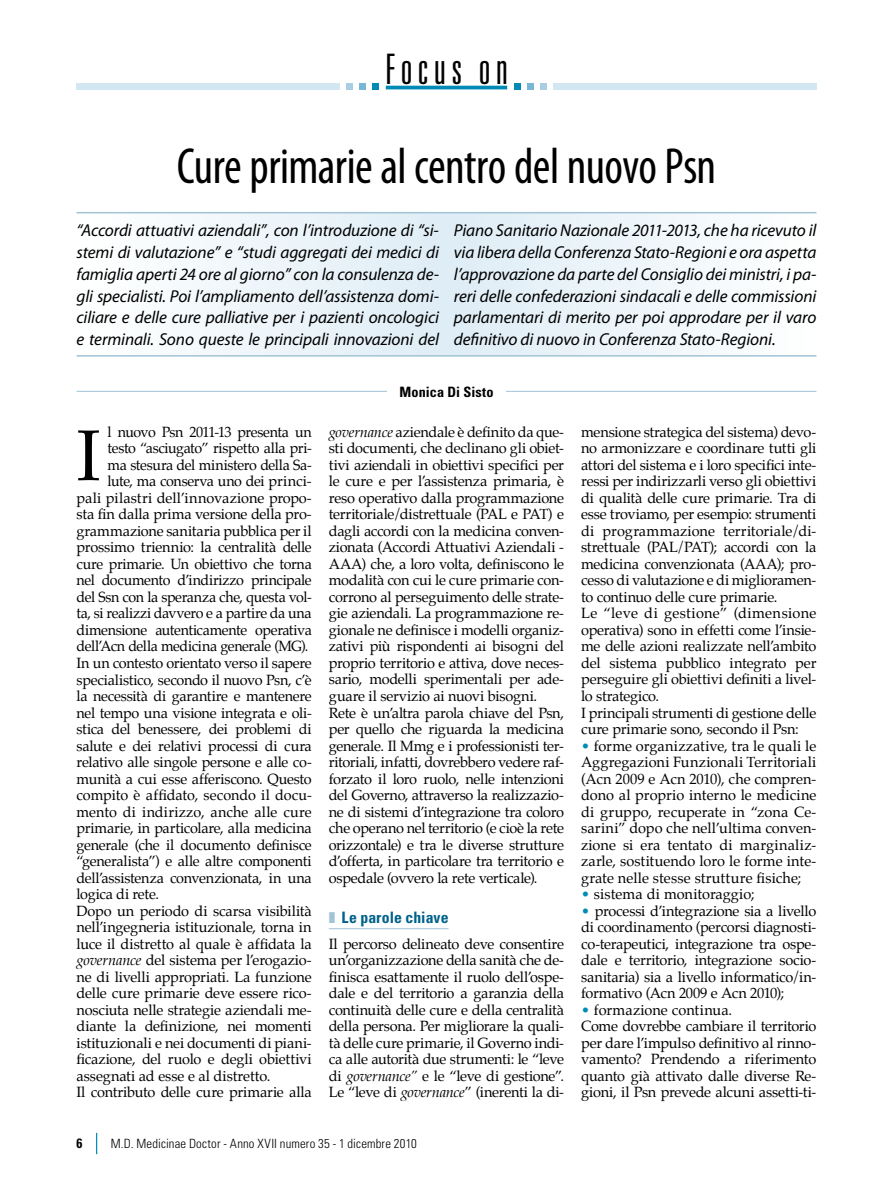
<style>
.page{position:relative;width:893px;height:1191px;background:#fff}
.page>*{position:absolute;margin:0;border:0;box-sizing:border-box;transform-origin:0 0}
.t1{font:72px "Palatino";color:#000}
.t2{font:condensed 51px "Myriad Pro";letter-spacing:-.01em;color:#000;scale:.95 1}
.t3{font:300 ultra-condensed 42px "Univers";color:#000}
.t4{font:italic 17.25px/21.8px "Myriad Pro";letter-spacing:-.01em;color:#000;text-align:justify}
.t5{font:700 condensed 15.75px "Univers";letter-spacing:.005em;color:#00618a}
.t6{font:14.55px/16.5px "Palatino";letter-spacing:-.015em;color:#000}
.t7{font:14.55px "Palatino";letter-spacing:.015em;color:#000}
.t8{font:14.55px "Palatino";letter-spacing:-.035em;color:#000}
.t9{font:700 condensed 14.25px "Univers";letter-spacing:.01em;color:#000}
.t10{font:700 condensed 13.5px "Univers";color:#000}
.t11{font:300 condensed 12.75px "Univers";letter-spacing:.015em;color:#000}
.s1{font-style:italic}
.s2{color:#a1c3d5}
.s3{color:#008ab5}
</style>
<div class="page">
<hr style="left:386px;top:86px;width:121px;height:3px;background:#008ab5">
<svg style="left:372px;top:83px;width:6px;height:6px"></svg>
<div style="left:359px;top:83px;width:7px;height:6px;background:#77b7d5"></div>
<svg style="left:347px;top:83px;width:6px;height:6px"></svg>
<div style="left:77px;top:83px;width:263px;height:6px;background:#d3e7f2"></div>
<svg style="left:540px;top:83px;width:6px;height:6px"></svg>
<div style="left:527px;top:83px;width:7px;height:6px;background:#77b7d5"></div>
<div style="left:514px;top:83px;width:7px;height:6px;background:#008ab5"></div>
<div style="left:553px;top:83px;width:263px;height:6px;background:#d3e7f2"></div>
<svg style="left:96px;top:1132px;width:1px;height:22px"></svg>
<hr style="left:329px;top:928px;width:120px;height:1px;background:#a1c3d5">
<svg style="left:77px;top:213px;width:739px;height:142px"></svg>
<hr style="left:77px;top:212px;width:739px;height:1px;background:#a1c3d5">
<hr style="left:77px;top:355px;width:739px;height:1px;background:#a1c3d5">
<hr style="left:77px;top:391px;width:310px;height:1px;background:#a1c3d5">
<hr style="left:506px;top:391px;width:310px;height:1px;background:#a1c3d5">
<h3 class="t3" style="left:385px;top:47px;width:124px">Focus on</h3>
<h2 class="t2" style="left:177px;top:135px;width:569px">Cure primarie al centro del nuovo Psn</h2>
<p class="t4" style="left:77px;top:219px;width:364px">“Accordi attuativi aziendali”, con l’introduzione di “si&shy;stemi di valutazione” e “studi aggregati dei medici di famiglia aperti 24 ore al giorno” con la consulenza de&shy;gli specialisti. Poi l’ampliamento dell’assistenza domi&shy;ciliare e delle cure palliative per i pazienti oncologici e terminali. Sono queste le principali innovazioni del</p>
<p class="t4" style="left:454px;top:219px;width:364px">Piano Sanitario Nazionale 2011-2013, che ha ricevuto il via libera della Conferenza Stato-Regioni e ora aspetta l’approvazione da parte del Consiglio dei ministri, i pa&shy;reri delle confederazioni sindacali e delle commissioni parlamentari di merito per poi approdare per il varo definitivo di nuovo in Conferenza Stato-Regioni.</p>
<p class="t9" style="left:399px;top:383px;width:96px">Monica Di Sisto</p>
<p class="t8" style="left:108px;top:422px;width:206px">l nuovo Psn 2011-13 presenta un</p>
<p class="t6" style="left:108px;top:441px;width:206px">testo “asciugato” rispetto alla pri-</p>
<p class="t6" style="left:108px;top:458px;width:206px">ma stesura del ministero della Sa-</p>
<p class="t6" style="left:108px;top:474px;width:206px">lute, ma conserva uno dei princi-</p>
<p class="t6" style="left:77px;top:491px;width:237px">pali pilastri dell’innovazione propo-</p>
<p class="t6" style="left:77px;top:507px;width:237px">sta fin dalla prima versione della pro-</p>
<p class="t6" style="left:77px;top:524px;width:237px">grammazione sanitaria pubblica per il</p>
<p class="t6" style="left:77px;top:540px;width:237px">prossimo triennio: la centralità delle</p>
<p class="t6" style="left:77px;top:557px;width:237px">cure primarie. Un obiettivo che torna</p>
<p class="t6" style="left:77px;top:573px;width:237px">nel documento d’indirizzo principale</p>
<p class="t6" style="left:77px;top:590px;width:237px">del Ssn con la speranza che, questa vol-</p>
<p class="t6" style="left:77px;top:606px;width:237px">ta, si realizzi davvero e a partire da una</p>
<p class="t6" style="left:77px;top:623px;width:237px">dimensione autenticamente operativa</p>
<p class="t6" style="left:77px;top:639px;width:233px">dell’Acn della medicina generale (MG).</p>
<p class="t6" style="left:77px;top:656px;width:237px">In un contesto orientato verso il sapere</p>
<p class="t6" style="left:77px;top:672px;width:237px">specialistico, secondo il nuovo Psn, c’è</p>
<p class="t6" style="left:77px;top:689px;width:237px">la necessità di garantire e mantenere</p>
<p class="t6" style="left:77px;top:705px;width:237px">nel tempo una visione integrata e oli-</p>
<p class="t6" style="left:77px;top:722px;width:237px">stica del benessere, dei problemi di</p>
<p class="t6" style="left:77px;top:738px;width:237px">salute e dei relativi processi di cura</p>
<p class="t6" style="left:77px;top:755px;width:237px">relativo alle singole persone e alle co-</p>
<p class="t6" style="left:77px;top:771px;width:237px">munità a cui esse afferiscono. Questo</p>
<p class="t6" style="left:77px;top:788px;width:237px">compito è affidato, secondo il docu-</p>
<p class="t7" style="left:77px;top:802px;width:237px">mento di indirizzo, anche alle cure</p>
<p class="t6" style="left:77px;top:821px;width:237px">primarie, in particolare, alla medicina</p>
<p class="t6" style="left:77px;top:837px;width:237px">generale (che il documento definisce</p>
<p class="t6" style="left:77px;top:854px;width:237px">“generalista”) e alle altre componenti</p>
<p class="t6" style="left:77px;top:870px;width:237px">dell’assistenza convenzionata, in una</p>
<p class="t6" style="left:77px;top:887px;width:84px">logica di rete.</p>
<p class="t6" style="left:77px;top:903px;width:237px">Dopo un periodo di scarsa visibilità</p>
<p class="t6" style="left:77px;top:920px;width:237px">nell’ingegneria istituzionale, torna in</p>
<p class="t6" style="left:77px;top:936px;width:237px">luce il distretto al quale è affidata la</p>
<p class="t6" style="left:77px;top:953px;width:237px"><span class="s1">governance</span> del sistema per l’erogazio-</p>
<p class="t6" style="left:77px;top:969px;width:237px">ne di livelli appropriati. La funzione</p>
<p class="t6" style="left:77px;top:986px;width:237px">delle cure primarie deve essere rico-</p>
<p class="t6" style="left:77px;top:1002px;width:237px">nosciuta nelle strategie aziendali me-</p>
<p class="t6" style="left:77px;top:1019px;width:237px">diante la definizione, nei momenti</p>
<p class="t6" style="left:77px;top:1035px;width:237px">istituzionali e nei documenti di piani-</p>
<p class="t6" style="left:77px;top:1052px;width:237px">ficazione, del ruolo e degli obiettivi</p>
<p class="t6" style="left:77px;top:1068px;width:195px">assegnati ad esse e al distretto.</p>
<p class="t6" style="left:77px;top:1085px;width:237px">Il contributo delle cure primarie alla</p>
<h1 class="t1" style="left:77px;top:408px;width:26px">I</h1>
<p class="t6" style="left:329px;top:425px;width:237px"><span class="s1">governance</span> aziendale è definito da que&shy;sti documenti, che declinano gli obiet&shy;tivi aziendali in obiettivi specifici per le cure e per l’assistenza primaria, è reso operativo dalla programmazione territoriale/distrettuale (PAL e PAT) e dagli accordi con la medicina conven&shy;zionata (Accordi Attuativi Aziendali - AAA) che, a loro volta, definiscono le modalità con cui le cure primarie con&shy;corrono al perseguimento delle strate&shy;gie aziendali. La programmazione re&shy;gionale ne definisce i modelli organiz&shy;zativi più rispondenti ai bisogni del proprio territorio e attiva, dove neces&shy;sario, modelli sperimentali per ade&shy;guare il servizio ai nuovi bisogni.<br>Rete è un’altra parola chiave del Psn, per quello che riguarda la medicina generale. Il Mmg e i professionisti ter&shy;ritoriali, infatti, dovrebbero vedere raf&shy;forzato il loro ruolo, nelle intenzioni del Governo, attraverso la realizzazio&shy;ne di sistemi d’integrazione tra coloro che operano nel territorio (e cioè la rete orizzontale) e tra le diverse strutture d’offerta, in particolare tra territorio e ospedale (ovvero la rete verticale).</p>
<p class="t5" style="left:329px;top:907px;width:121px"><span class="s2">❚</span> Le parole chiave</p>
<p class="t6" style="left:329px;top:936px;width:237px;text-align:justify">Il percorso delineato deve consentire un’organizzazione della sanità che de&shy;finisca esattamente il ruolo dell’ospe&shy;dale e del territorio a garanzia della continuità delle cure e della centralità della persona. Per migliorare la quali&shy;tà delle cure primarie, il Governo indi&shy;ca alle autorità due strumenti: le “leve di <span class="s1">governance”</span> e le “leve di gestione”.<br>Le “leve di <span class="s1">governance</span>” (inerenti la di-</p>
<p class="t6" style="left:581px;top:425px;width:237px">mensione strategica del sistema) devo&shy;no armonizzare e coordinare tutti gli attori del sistema e i loro specifici inte&shy;ressi per indirizzarli verso gli obiettivi di qualità delle cure primarie. Tra di esse troviamo, per esempio: strumenti di programmazione territoriale/di&shy;strettuale (PAL/PAT); accordi con la medicina convenzionata (AAA); pro&shy;cesso di valutazione e di miglioramen&shy;to continuo delle cure primarie.<br>Le “leve di gestione” (dimensione operativa) sono in effetti come l’insie&shy;me delle azioni realizzate nell’ambito del sistema pubblico integrato per perseguire gli obiettivi definiti a livel&shy;lo strategico.<br>I principali strumenti di gestione delle cure primarie sono, secondo il Psn:</p>
<p class="t6" style="left:581px;top:738px;width:237px;text-align:justify"><span class="s3">•</span> forme organizzative, tra le quali le Aggregazioni Funzionali Territoriali (Acn 2009 e Acn 2010), che compren&shy;dono al proprio interno le medicine di gruppo, recuperate in “zona Ce&shy;sarini” dopo che nell’ultima conven&shy;zione si era tentato di marginaliz&shy;zarle, sostituendo loro le forme inte&shy;grate nelle stesse strutture fisiche;</p>
<p class="t6" style="left:581px;top:887px;width:175px"><span class="s3">•</span> sistema di monitoraggio;</p>
<p class="t6" style="left:581px;top:903px;width:237px;text-align:justify"><span class="s3">•</span> processi d’integrazione sia a livello di coordinamento (percorsi diagnosti&shy;co-terapeutici, integrazione tra ospe&shy;dale e territorio, integrazione socio&shy;sanitaria) sia a livello informatico/in&shy;formativo (Acn 2009 e Acn 2010);</p>
<p class="t6" style="left:581px;top:1002px;width:237px"><span class="s3">•</span> formazione continua.<br>Come dovrebbe cambiare il territorio per dare l’impulso definitivo al rinno&shy;vamento? Prendendo a riferimento quanto già attivato dalle diverse Re&shy;gioni, il Psn prevede alcuni assetti-ti-</p>
<p class="t10" style="left:77px;top:1135px;width:7px">6</p>
<p class="t11" style="left:111px;top:1136px;width:307px">M.D. Medicinae Doctor - Anno XVII numero 35 - 1 dicembre 2010</p>
</div>
